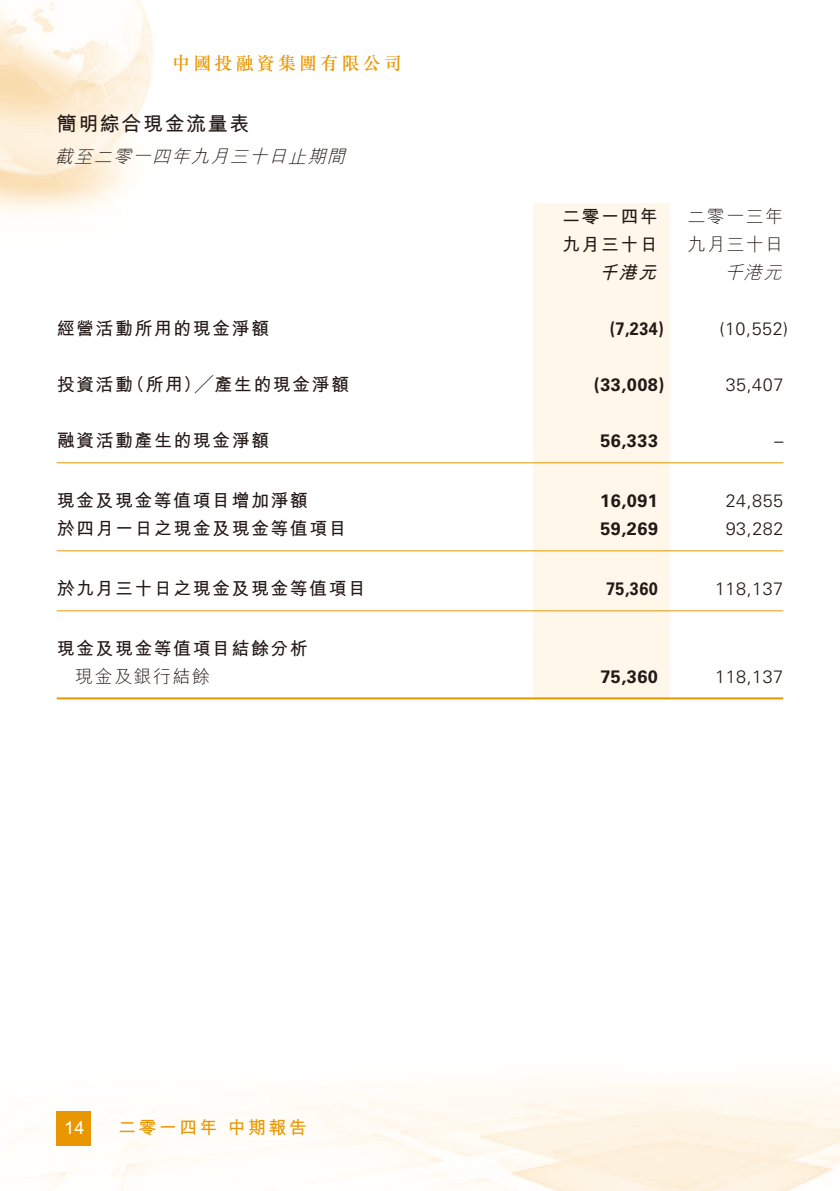
<style>
.page{position:relative;width:840px;height:1191px;background:#fff}
.page>*{position:absolute;margin:0;border:0;box-sizing:border-box;transform-origin:0 0}
.t1{font:700 20px "M Hei HK";letter-spacing:.08em;color:#231916}
.t2{font:700 18px "M Hei HK";letter-spacing:.08em;color:#231916}
.t3{font:300 18px "Univers LT Std";letter-spacing:.03em;color:#231916}
.t4{font:700 18px "Univers LT Std";letter-spacing:.03em;color:#231916}
.t5{font:italic 300 18px "M Hei HK";color:#231916}
.t6{font:300 18px "M Hei HK";letter-spacing:.08em;color:#231916}
.t7{font:700 18px "Univers LT Std";letter-spacing:.03em;color:#231916;scale:.9 1}
.t8{font:500 18px "M Sung HK";letter-spacing:.175em;color:#e99700}
.t9{font:700 18px "M Hei HK";letter-spacing:.13em;color:#e99700}
.t10{font:italic 700 18px "M Hei HK";color:#231916}
.t11{font:700 18px "M Hei HK";color:#fff}
</style>
<div class="page">
<img style="left:0;top:0;width:839px;height:1191px">
<div style="left:57px;top:1111px;width:34px;height:34px;background:#e99700"></div>
<div style="left:533px;top:203px;width:136px;height:495px;background:#fef7ea"></div>
<hr style="left:57px;top:462px;width:725px;height:1px;background:#e99700">
<hr style="left:57px;top:550px;width:725px;height:1px;background:#e99700">
<hr style="left:57px;top:610px;width:725px;height:1px;background:#e99700">
<hr style="left:57px;top:697px;width:725px;height:2px;background:#e99700">
<p class="t8" style="left:172px;top:51px;width:231px">中國投融資集團有限公司</p>
<p class="t1" style="left:57px;top:109px;width:194px">簡明綜合現金流量表</p>
<p class="t5" style="left:55px;top:144px;width:298px">截至二零一四年九月三十日止期間</p>
<p class="t2" style="left:562px;top:203px;width:97px">二零一四年</p>
<p class="t6" style="left:687px;top:204px;width:97px">二零一三年</p>
<p class="t2" style="left:562px;top:231px;width:97px">九月三十日</p>
<p class="t6" style="left:687px;top:232px;width:97px">九月三十日</p>
<p class="t10" style="left:598px;top:259px;width:65px">千港元</p>
<p class="t5" style="left:724px;top:260px;width:65px">千港元</p>
<p class="t2" style="left:57px;top:315px;width:214px">經營活動所用的現金淨額</p>
<p class="t7" style="left:609px;top:318px;width:62px">)7,234(</p>
<p class="t3" style="left:719px;top:318px;width:70px">)10,552(</p>
<p class="t2" style="left:127px;top:371px;width:223px">（所用）╱產生的現金淨額</p>
<p class="t2" style="left:57px;top:371px;width:78px">投資活動</p>
<p class="t4" style="left:593px;top:374px;width:72px">)33,008(</p>
<p class="t3" style="left:725px;top:374px;width:59px">35,407</p>
<p class="t2" style="left:57px;top:427px;width:214px">融資活動產生的現金淨額</p>
<p class="t4" style="left:600px;top:430px;width:59px">56,333</p>
<p class="t3" style="left:774px;top:430px;width:10px">–</p>
<p class="t2" style="left:57px;top:487px;width:252px">現金及現金等值項目增加淨額</p>
<p class="t4" style="left:600px;top:490px;width:59px">16,091</p>
<p class="t3" style="left:725px;top:490px;width:59px">24,855</p>
<p class="t2" style="left:57px;top:515px;width:291px">於四月一日之現金及現金等值項目</p>
<p class="t4" style="left:600px;top:518px;width:59px">59,269</p>
<p class="t3" style="left:725px;top:518px;width:59px">93,282</p>
<p class="t2" style="left:57px;top:575px;width:311px">於九月三十日之現金及現金等值項目</p>
<p class="t7" style="left:605px;top:578px;width:59px">75,360</p>
<p class="t3" style="left:714px;top:578px;width:70px">118,137</p>
<p class="t2" style="left:57px;top:635px;width:252px">現金及現金等值項目結餘分析</p>
<p class="t6" style="left:75px;top:664px;width:136px">現金及銀行結餘</p>
<p class="t4" style="left:600px;top:666px;width:59px">75,360</p>
<p class="t3" style="left:714px;top:666px;width:70px">118,137</p>
<p class="t11" style="left:64px;top:1114px;width:22px">14</p>
<p class="t9" style="left:118px;top:1114px;width:101px">二零一四年</p>
<p class="t9" style="left:227px;top:1114px;width:80px">中期報告</p>
</div>
